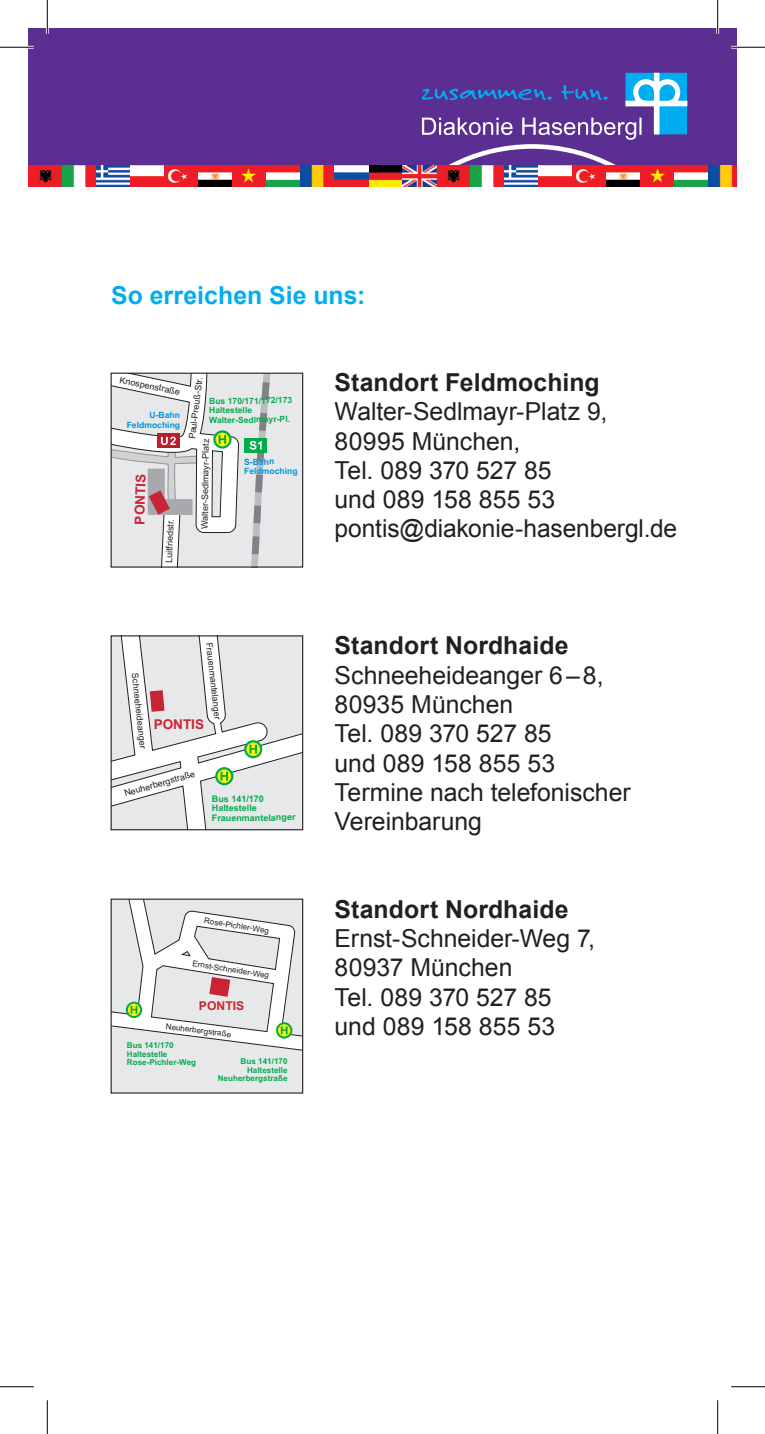
<style>
.page{position:relative;width:765px;height:1434px;background:#fff}
.page>*{position:absolute;margin:0;border:0;box-sizing:border-box;transform-origin:0 0}
.t1{font:24.75px/29.2px "Arial";color:#231f20}
.t2{font:700 24.75px "Arial";letter-spacing:.005em;color:#231f20}
.t3{font:700 24.75px "Arial";letter-spacing:.005em;color:#00aeef}
.t4{font:700 13.5px "Arial";color:#c82434}
.t5{font:700 12.15px "Arial";color:#c82434}
.t6{font:9px "Arial";color:#231f20}
.t7{font:700 9px/9.5px "Arial";letter-spacing:-.005em;color:#00ab4d}
.t8{font:700 8.55px/9.5px "Arial";letter-spacing:-.005em;color:#00ab4d}
.t9{font:700 8.55px/9.5px "Arial";color:#0095d7;text-align:right}
.t10{font:700 8.1px/8.5px "Arial";letter-spacing:-.005em;color:#00ab4d}
.t11{font:8.1px "Arial";color:#231f20}
</style>
<div class="page">
<div style="left:28px;top:28px;width:708px;height:137px;background:#5b2e91"></div>
<svg style="left:421px;top:73px;width:266px;height:92px"></svg>
<img style="left:28px;top:165px;width:708px;height:22px">
<div style="left:111px;top:373px;width:191px;height:194px;background:#e7e8e9"></div>
<svg style="left:112px;top:375px;width:158px;height:191px"></svg>
<div style="left:110px;top:373px;width:193px;height:195px;border:1px solid #231f20"></div>
<svg style="left:112px;top:637px;width:189px;height:191px"></svg>
<div style="left:110px;top:635px;width:193px;height:195px;border:1px solid #231f20"></div>
<div style="left:111px;top:899px;width:191px;height:194px;background:#e7e8e9"></div>
<svg style="left:112px;top:901px;width:189px;height:150px"></svg>
<div style="left:110px;top:899px;width:193px;height:195px;border:1px solid #231f20"></div>
<hr style="left:0;top:46px;width:34px;height:3px;background:#fff">
<hr style="left:730px;top:46px;width:34px;height:3px;background:#fff">
<hr style="left:46px;top:0;width:3px;height:34px;background:#fff">
<hr style="left:716px;top:0;width:2px;height:34px;background:#fff">
<hr style="left:0;top:47px;width:34px;height:1px;background:#000">
<hr style="left:730px;top:47px;width:34px;height:1px;background:#000">
<hr style="left:0;top:1386px;width:34px;height:1px;background:#000">
<hr style="left:730px;top:1386px;width:34px;height:1px;background:#000">
<hr style="left:47px;top:0;width:1px;height:34px;background:#000">
<hr style="left:47px;top:1400px;width:1px;height:34px;background:#000">
<hr style="left:717px;top:0;width:1px;height:34px;background:#000">
<hr style="left:717px;top:1400px;width:1px;height:34px;background:#000">
<p class="t3" style="left:111px;top:279px;width:255px">So erreichen Sie uns:</p>
<p class="t6" style="left:121px;top:374px;width:63px;rotate:11deg">Knospenstraße</p>
<p class="t9" style="left:126px;top:411px;width:55px;rotate:-1deg">U-Bahn<br>Feldmoching</p>
<p class="t4" style="left:131px;top:524px;width:52px;rotate:-89deg">PONTIS</p>
<p class="t6" style="left:163px;top:563px;width:46px;rotate:-88deg">Luitfriedstr.</p>
<p class="t6" style="left:186px;top:438px;width:64px;rotate:-83deg">Paul-Preuß-Str.</p>
<p class="t6" style="left:198px;top:529px;width:92px;rotate:-89deg">Walter-Sedlmayr-Platz</p>
<p class="t8" style="left:209px;top:396px;width:85px">Bus 170/171/172/173<br>Haltestelle<br>Walter-Sedlmayr-Pl.</p>
<p class="t9" style="left:244px;top:457px;width:55px;text-align:left;rotate:-1deg">S-Bahn<br>Feldmoching</p>
<p class="t6" style="left:141px;top:672px;width:77px;rotate:84deg">Schneeheideanger</p>
<p class="t6" style="left:215px;top:642px;width:78px;rotate:84deg">Frauenmantelanger</p>
<p class="t4" style="left:154px;top:715px;width:52px">PONTIS</p>
<p class="t6" style="left:123px;top:788px;width:75px;rotate:-16deg">Neuherbergstraße</p>
<p class="t7" style="left:212px;top:794px;width:85px">Bus 141/170<br>Haltestelle<br>Frauenmantelanger</p>
<p class="t11" style="left:205px;top:915px;width:67px;rotate:9deg">Rose-Pichler-Weg</p>
<p class="t11" style="left:193px;top:958px;width:79px;rotate:9deg">Ernst-Schneider-Weg</p>
<p class="t5" style="left:199px;top:997px;width:47px">PONTIS</p>
<p class="t11" style="left:166px;top:1021px;width:67px;rotate:7deg">Neuherbergstraße</p>
<p class="t10" style="left:127px;top:1041px;width:71px">Bus 141/170<br>Haltestelle<br>Rose-Pichler-Weg</p>
<p class="t10" style="left:218px;top:1057px;width:71px;text-align:right">Bus 141/170<br>Haltestelle<br>Neuherbergstraße</p>
<p class="t2" style="left:334px;top:366px;width:266px">Standort Feldmoching</p>
<p class="t1" style="left:334px;top:397px;width:344px">Walter-Sedlmayr-Platz 9,<br>80995 München,<br>Tel. 089 370 527 85<br>und 089 158 855 53 pontis@diakonie-hasenbergl.de</p>
<p class="t2" style="left:334px;top:629px;width:235px">Standort Nordhaide</p>
<p class="t1" style="left:334px;top:661px;width:297px">Schneeheideanger 6–8,<br>80935 München<br>Tel. 089 370 527 85<br>und 089 158 855 53<br>Termine nach telefonischer<br>Vereinbarung</p>
<p class="t2" style="left:334px;top:893px;width:235px">Standort Nordhaide</p>
<p class="t1" style="left:334px;top:924px;width:262px">Ernst-Schneider-Weg 7,<br>80937 München<br>Tel. 089 370 527 85 und 089 158 855 53</p>
</div>
